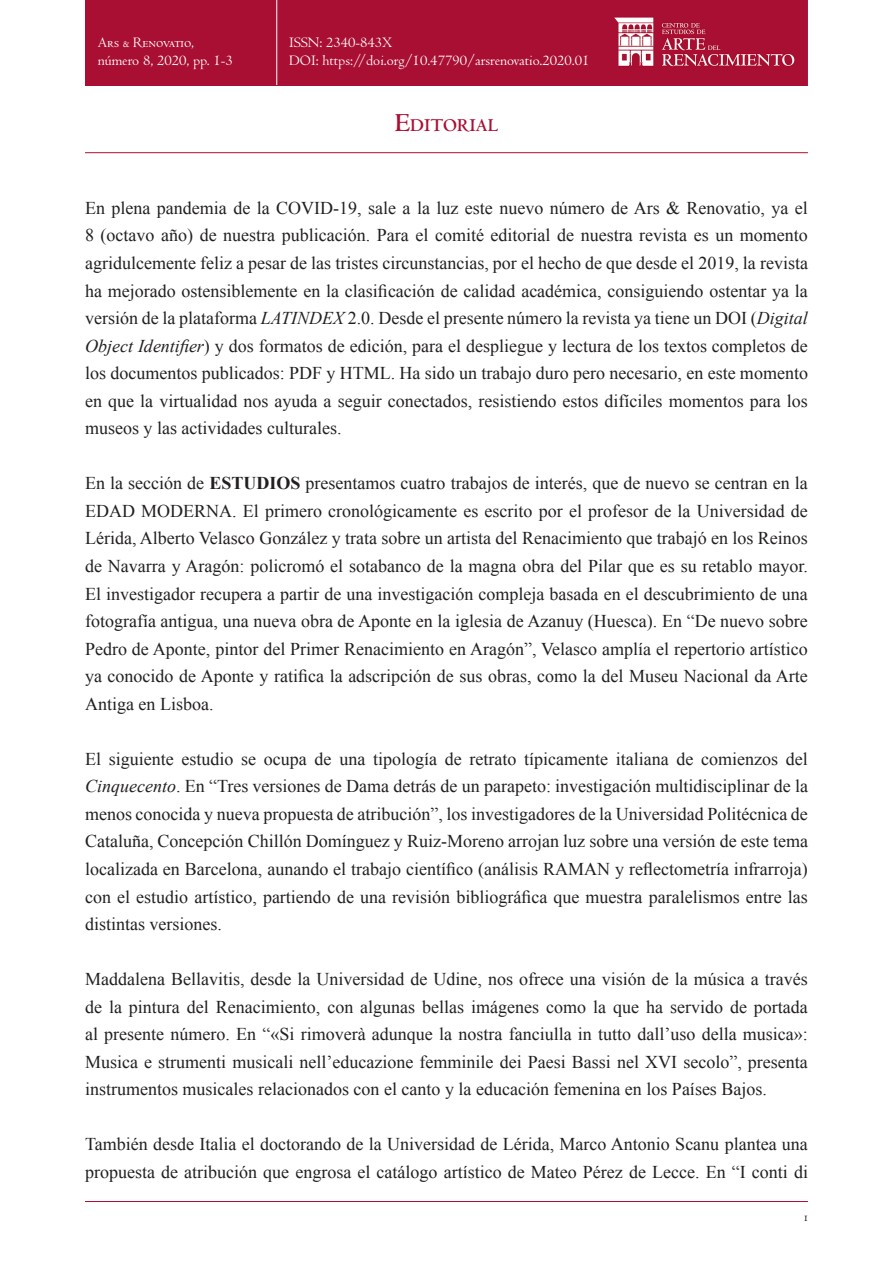
<style>
.page{position:relative;width:893px;height:1263px;background:#fff}
.page>*{position:absolute;margin:0;border:0;box-sizing:border-box;transform-origin:0 0}
.Título{font:700 18.9px "Centaur";color:#a90f33}
.t1{font:18px/27.6px "Times New Roman";color:#231f20;text-align:justify}
.encapçalament{font:15px "Centaur";color:#fff}
.t2{font:15px "Centaur MT SC";color:#fff}
.encapçalament-2{font:15px "Centaur MT SC";color:#231f20}
.s1{font-family:"Centaur"}
.s2{font-size:27px}
.s3{font-style:italic}
.s4{font-weight:700}
</style>
<div class="page">
<div style="left:85px;top:0;width:723px;height:85px;background:#a90f33"></div>
<hr style="left:85px;top:1201px;width:723px;height:1px;background:#a90f33">
<hr style="left:276px;top:0;width:1px;height:85px;background:#fff">
<hr style="left:85px;top:152px;width:723px;height:1px;background:#a90f33">
<p class="t2" style="left:98px;top:34px;width:98px">Ars &amp; Renovatio<span class="s1">,</span></p>
<p class="encapçalament" style="left:98px;top:52px;width:137px">número 8, 2020, pp. 1-3</p>
<p class="encapçalament" style="left:289px;top:34px;width:105px">ISSN: 2340-843X</p>
<p class="encapçalament" style="left:289px;top:52px;width:302px">DOI: https://doi.org/10.47790/arsrenovatio.2020.01</p>
<p class="Título" style="left:395px;top:115px;width:105px"><span class="s2">E</span>DITORIAL</p>
<p class="t1" style="left:85px;top:194px;width:724px">En plena pandemia de la COVID-19, sale a la luz este nuevo número de Ars &amp; Renovatio, ya el 8 (octavo año) de nuestra publicación. Para el comité editorial de nuestra revista es un momento agridulcemente feliz a pesar de las tristes circunstancias, por el hecho de que desde el 2019, la revista ha mejorado ostensiblemente en la clasificación de calidad académica, consiguiendo ostentar ya la versión de la plataforma <span class="s3">LATINDEX</span> 2.0. Desde el presente número la revista ya tiene un DOI (<span class="s3">Digital Object Identifier</span>) y dos formatos de edición, para el despliegue y lectura de los textos completos de los documentos publicados: PDF y HTML. Ha sido un trabajo duro pero necesario, en este momento en que la virtualidad nos ayuda a seguir conectados, resistiendo estos difíciles momentos para los museos y las actividades culturales.</p>
<p class="t1" style="left:85px;top:469px;width:724px">En la sección de <span class="s4">ESTUDIOS</span> presentamos cuatro trabajos de interés, que de nuevo se centran en la EDAD MODERNA. El primero cronológicamente es escrito por el profesor de la Universidad de Lérida, Alberto Velasco González y trata sobre un artista del Renacimiento que trabajó en los Reinos de Navarra y Aragón: policromó el sotabanco de la magna obra del Pilar que es su retablo mayor.<br>El investigador recupera a partir de una investigación compleja basada en el descubrimiento de una fotografía antigua, una nueva obra de Aponte en la iglesia de Azanuy (Huesca). En “De nuevo sobre Pedro de Aponte, pintor del Primer Renacimiento en Aragón”, Velasco amplía el repertorio artístico ya conocido de Aponte y ratifica la adscripción de sus obras, como la del Museu Nacional da Arte Antiga en Lisboa.</p>
<p class="t1" style="left:85px;top:745px;width:724px">El siguiente estudio se ocupa de una tipología de retrato típicamente italiana de comienzos del <span class="s3">Cinquecento</span>. En “Tres versiones de Dama detrás de un parapeto: investigación multidisciplinar de la menos conocida y nueva propuesta de atribución”, los investigadores de la Universidad Politécnica de Cataluña, Concepción Chillón Domínguez y Ruiz-Moreno arrojan luz sobre una versión de este tema localizada en Barcelona, aunando el trabajo científico (análisis RAMAN y reflectometría infrarroja) con el estudio artístico, partiendo de una revisión bibliográfica que muestra paralelismos entre las distintas versiones.</p>
<p class="t1" style="left:85px;top:965px;width:724px">Maddalena Bellavitis, desde la Universidad de Udine, nos ofrece una visión de la música a través de la pintura del Renacimiento, con algunas bellas imágenes como la que ha servido de portada al presente número. En “«Si rimoverà adunque la nostra fanciulla in tutto dall’uso della musica»:<br>Musica e strumenti musicali nell’educazione femminile dei Paesi Bassi nel XVI secolo”, presenta instrumentos musicales relacionados con el canto y la educación femenina en los Países Bajos.</p>
<p class="t1" style="left:85px;top:1130px;width:724px">También desde Italia el doctorando de la Universidad de Lérida, Marco Antonio Scanu plantea una propuesta de atribución que engrosa el catálogo artístico de Mateo Pérez de Lecce. En “I conti di</p>
<p class="encapçalament-2" style="left:804px;top:1208px;width:6px">1</p>
</div>
